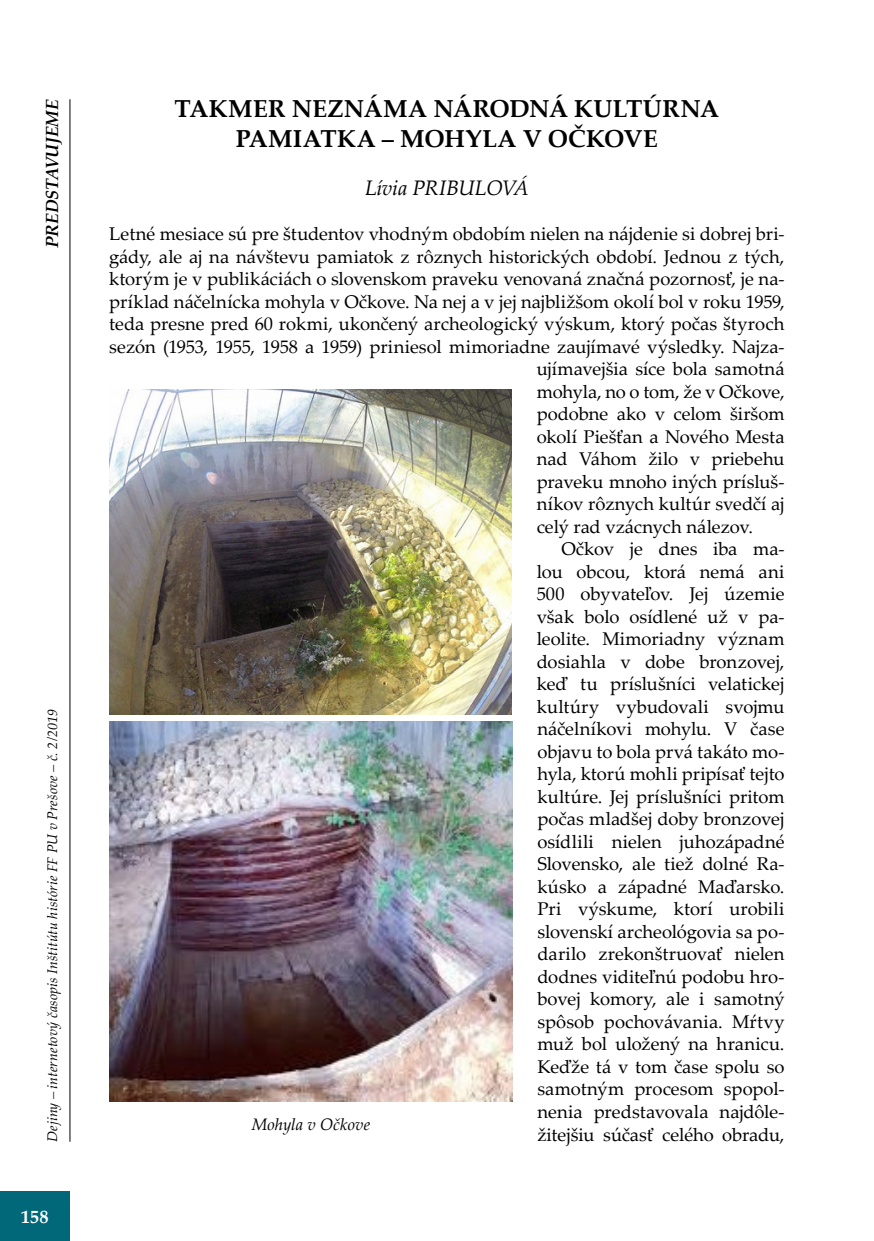
<style>
.page{position:relative;width:874px;height:1241px;background:#fff}
.page>*{position:absolute;margin:0;border:0;box-sizing:border-box;transform-origin:0 0}
.t1{font:700 24.5px/29.8px "Palatino Linotype";letter-spacing:.01em;color:#000;text-align:center}
.t2{font:italic 21px "Palatino Linotype";letter-spacing:-.015em;color:#000}
.t3{font:18.38px "Palatino Linotype";color:#000}
.t4{font:700 18.38px "Palatino Linotype";color:#fff}
.t5{font:italic 700 17.5px "Palatino Linotype";color:#000}
.t6{font:italic 16.62px "Palatino Linotype";color:#000}
.t7{font:italic 14px "Palatino Linotype";letter-spacing:.01em;color:#000}
</style>
<div class="page">
<div style="left:0;top:1191px;width:69px;height:49px;background:#006879"></div>
<hr style="left:69px;top:99px;width:1px;height:1042px;background:#000">
<img style="left:109px;top:389px;width:402px;height:325px">
<img style="left:109px;top:721px;width:403px;height:380px">
<p class="t5" style="left:40px;top:248px;width:150px;rotate:-90deg">PREDSTAVUJEME</p>
<h1 class="t1" style="left:174px;top:93px;width:546px">TAKMER NEZNÁMA NÁRODNÁ KULTÚRNA<br>PAMIATKA – MOHYLA V OČKOVE</h1>
<p class="t2" style="left:365px;top:173px;width:165px">Lívia PRIBULOVÁ</p>
<p class="t3" style="left:109px;top:221px;width:676px">Letné mesiace sú pre študentov vhodným obdobím nielen na nájdenie si dobrej bri-</p>
<p class="t3" style="left:109px;top:243px;width:676px">gády, ale aj na návštevu pamiatok z rôznych historických období. Jednou z tých,</p>
<p class="t3" style="left:109px;top:266px;width:676px">ktorým je v publikáciách o slovenskom praveku venovaná značná pozornosť, je na-</p>
<p class="t3" style="left:109px;top:288px;width:676px">príklad náčelnícka mohyla v Očkove. Na nej a v jej najbližšom okolí bol v roku 1959,</p>
<p class="t3" style="left:109px;top:311px;width:676px">teda presne pred 60 rokmi, ukončený archeologický výskum, ktorý počas štyroch</p>
<p class="t3" style="left:109px;top:333px;width:676px">sezón (1953, 1955, 1958 a 1959) priniesol mimoriadne zaujímavé výsledky. Najza-</p>
<p class="t3" style="left:536px;top:356px;width:249px">ujímavejšia síce bola samotná</p>
<p class="t3" style="left:536px;top:378px;width:249px">mohyla, no o tom, že v Očkove,</p>
<p class="t3" style="left:536px;top:401px;width:249px">podobne ako v celom širšom</p>
<p class="t3" style="left:536px;top:423px;width:249px">okolí Piešťan a Nového Mesta</p>
<p class="t3" style="left:536px;top:446px;width:249px">nad Váhom žilo v priebehu</p>
<p class="t3" style="left:536px;top:468px;width:249px">praveku mnoho iných prísluš-</p>
<p class="t3" style="left:536px;top:491px;width:249px">níkov rôznych kultúr svedčí aj</p>
<p class="t3" style="left:536px;top:513px;width:217px">celý rad vzácnych nálezov.</p>
<p class="t3" style="left:561px;top:536px;width:224px">Očkov je dnes iba ma-</p>
<p class="t3" style="left:536px;top:558px;width:249px">lou obcou, ktorá nemá ani</p>
<p class="t3" style="left:536px;top:581px;width:249px">500 obyvateľov. Jej územie</p>
<p class="t3" style="left:536px;top:603px;width:249px">však bolo osídlené už v pa-</p>
<p class="t3" style="left:536px;top:626px;width:249px">leolite. Mimoriadny význam</p>
<p class="t3" style="left:536px;top:648px;width:249px">dosiahla v dobe bronzovej,</p>
<p class="t3" style="left:536px;top:671px;width:249px">keď tu príslušníci velatickej</p>
<p class="t3" style="left:536px;top:693px;width:249px">kultúry vybudovali svojmu</p>
<p class="t3" style="left:537px;top:716px;width:248px">náčelníkovi mohylu. V čase</p>
<p class="t3" style="left:537px;top:738px;width:248px">objavu to bola prvá takáto mo-</p>
<p class="t3" style="left:537px;top:761px;width:248px">hyla, ktorú mohli pripísať tejto</p>
<p class="t3" style="left:537px;top:783px;width:248px">kultúre. Jej príslušníci pritom</p>
<p class="t3" style="left:537px;top:806px;width:248px">počas mladšej doby bronzovej</p>
<p class="t3" style="left:537px;top:828px;width:248px">osídlili nielen juhozápadné</p>
<p class="t3" style="left:537px;top:851px;width:248px">Slovensko, ale tiež dolné Ra-</p>
<p class="t3" style="left:537px;top:873px;width:248px">kúsko a západné Maďarsko.</p>
<p class="t3" style="left:537px;top:896px;width:248px">Pri výskume, ktorí urobili</p>
<p class="t3" style="left:537px;top:918px;width:248px">slovenskí archeológovia sa po-</p>
<p class="t3" style="left:537px;top:940px;width:248px">darilo zrekonštruovať nielen</p>
<p class="t3" style="left:537px;top:963px;width:248px">dodnes viditeľnú podobu hro-</p>
<p class="t3" style="left:537px;top:985px;width:248px">bovej komory, ale i samotný</p>
<p class="t3" style="left:537px;top:1008px;width:248px">spôsob pochovávania. Mŕtvy</p>
<p class="t3" style="left:537px;top:1030px;width:248px">muž bol uložený na hranicu.</p>
<p class="t3" style="left:537px;top:1053px;width:248px">Keďže tá v tom čase spolu so</p>
<p class="t3" style="left:537px;top:1075px;width:248px">samotným procesom spopol-</p>
<p class="t3" style="left:537px;top:1098px;width:248px">nenia predstavovala najdôle-</p>
<p class="t3" style="left:537px;top:1121px;width:248px">žitejšiu súčasť celého obradu,</p>
<p class="t7" style="left:42px;top:1141px;width:434px;rotate:-90deg">Dejiny – internetový časopis Inštitútu histórie FF PU v Prešove – č. 2/2019</p>
<p class="t6" style="left:251px;top:1112px;width:120px">Mohyla v Očkove</p>
<p class="t4" style="left:21px;top:1203px;width:29px">158</p>
</div>
